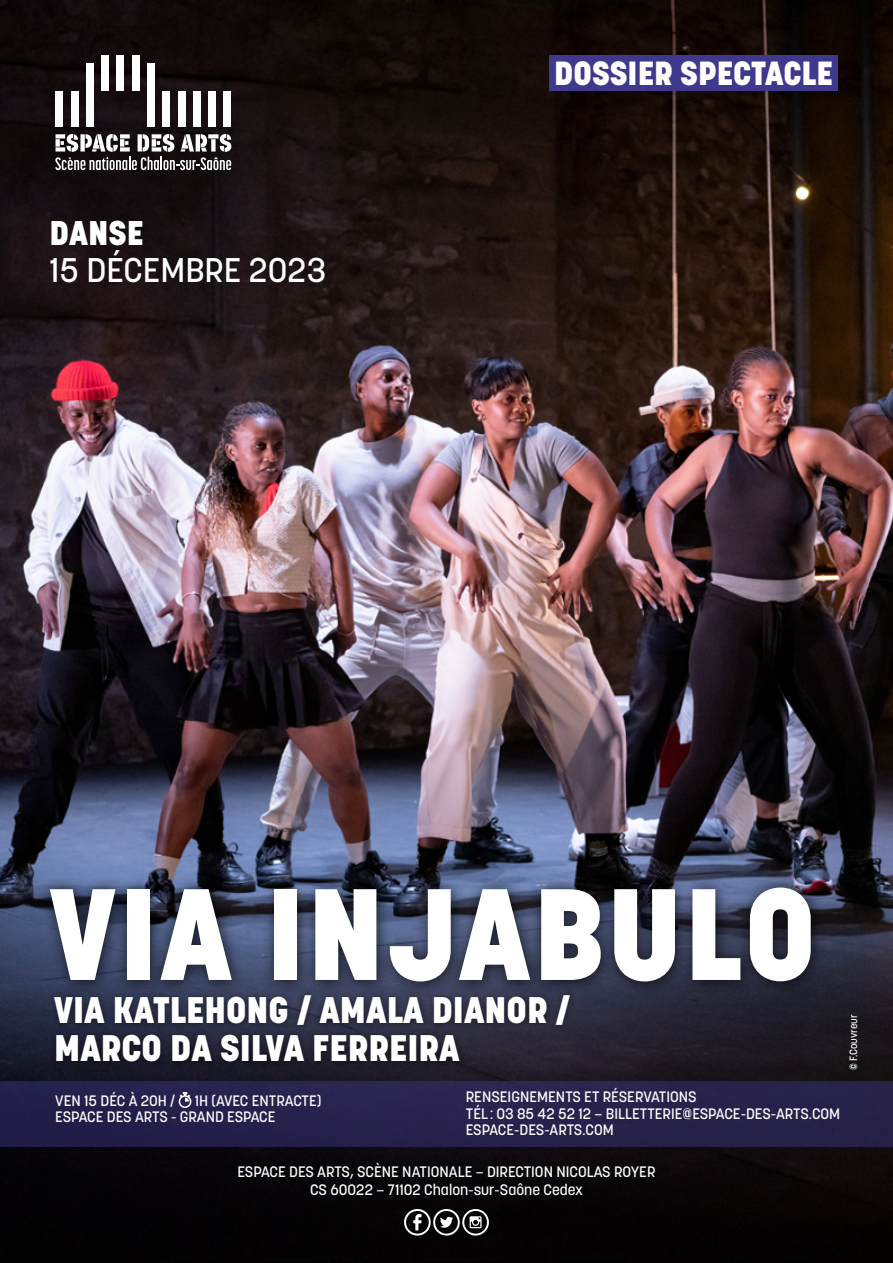
<style>
.page{position:relative;width:893px;height:1263px;background:#fff}
.page>*{position:absolute;margin:0;border:0;box-sizing:border-box;transform-origin:0 0}
.t1{font:800 128.55px "Korolev";letter-spacing:.02em;color:#fff}
.t2{font:800 36.6px/37.5px "Korolev";color:#fff}
.t3{font:500 33.9px "Korolev";color:#fff}
.t4{font:800 33.9px "Korolev";color:#fff}
.t5{font:800 33.15px "Korolev";color:#fff}
.t6{font:500 15px/16.5px "Korolev";color:#fff}
.t7{font:500 10.5px "Korolev";color:#fff}
</style>
<div class="page">
<img style="left:0;top:0;width:893px;height:1263px">
<div style="left:56px;top:91px;width:7px;height:36px;background:#fff"></div>
<div style="left:71px;top:91px;width:7px;height:36px;background:#fff"></div>
<div style="left:224px;top:91px;width:7px;height:36px;background:#fff"></div>
<div style="left:86px;top:63px;width:8px;height:64px;background:#fff"></div>
<div style="left:101px;top:55px;width:8px;height:36px;background:#fff"></div>
<div style="left:117px;top:55px;width:7px;height:36px;background:#fff"></div>
<div style="left:132px;top:55px;width:8px;height:36px;background:#fff"></div>
<div style="left:147px;top:63px;width:8px;height:64px;background:#fff"></div>
<div style="left:162px;top:91px;width:8px;height:36px;background:#fff"></div>
<div style="left:178px;top:91px;width:7px;height:36px;background:#fff"></div>
<div style="left:193px;top:91px;width:8px;height:36px;background:#fff"></div>
<div style="left:208px;top:91px;width:8px;height:36px;background:#fff"></div>
<svg style="left:55px;top:134px;width:176px;height:36px"></svg>
<svg style="left:404px;top:1208px;width:85px;height:29px"></svg>
<div style="left:48px;top:989px;width:529px;height:80px;background:#000;opacity:.5"></div>
<div style="left:38px;top:873px;width:789px;height:124px;background:#000;opacity:.75"></div>
<div style="left:549px;top:55px;width:289px;height:36px;background:#3f398e"></div>
<div style="left:0;top:1081px;width:893px;height:65px;background:#27214a"></div>
<svg style="left:179px;top:1092px;width:12px;height:16px"></svg>
<h3 class="t4" style="left:50px;top:212px;width:96px">DANSE</h3>
<h3 class="t3" style="left:50px;top:248px;width:278px">15 DÉCEMBRE 2023</h3>
<h3 class="t5" style="left:554px;top:52px;width:280px">DOSSIER SPECTACLE</h3>
<h1 class="t1" style="left:50px;top:854px;width:768px">VIA INJABULO</h1>
<h2 class="t2" style="left:54px;top:992px;width:517px">VIA KATLEHONG / AMALA DIANOR /<br>MARCO DA SILVA FERREIRA</h2>
<p class="t6" style="left:55px;top:1092px;width:122px">VEN 15 DÉC À 20H /</p>
<p class="t6" style="left:55px;top:1092px;width:268px;text-indent:139px">1H (AVEC ENTRACTE)<br>ESPACE DES ARTS - GRAND ESPACE</p>
<p class="t6" style="left:466px;top:1089px;width:376px">RENSEIGNEMENTS ET RÉSERVATIONS<br>TÉL : 03 85 42 52 12 – BILLETTERIE@ESPACE-DES-ARTS.COM<br>ESPACE-DES-ARTS.COM</p>
<p class="t7" style="left:847px;top:1070px;width:57px;rotate:-90deg">© F.Couvreur</p>
<p class="t6" style="left:238px;top:1163px;width:419px;line-height:18px;text-align:center">ESPACE DES ARTS, SCÈNE NATIONALE – DIRECTION NICOLAS ROYER<br>CS 60022 – 71102 Chalon-sur-Saône Cedex</p>
</div>
